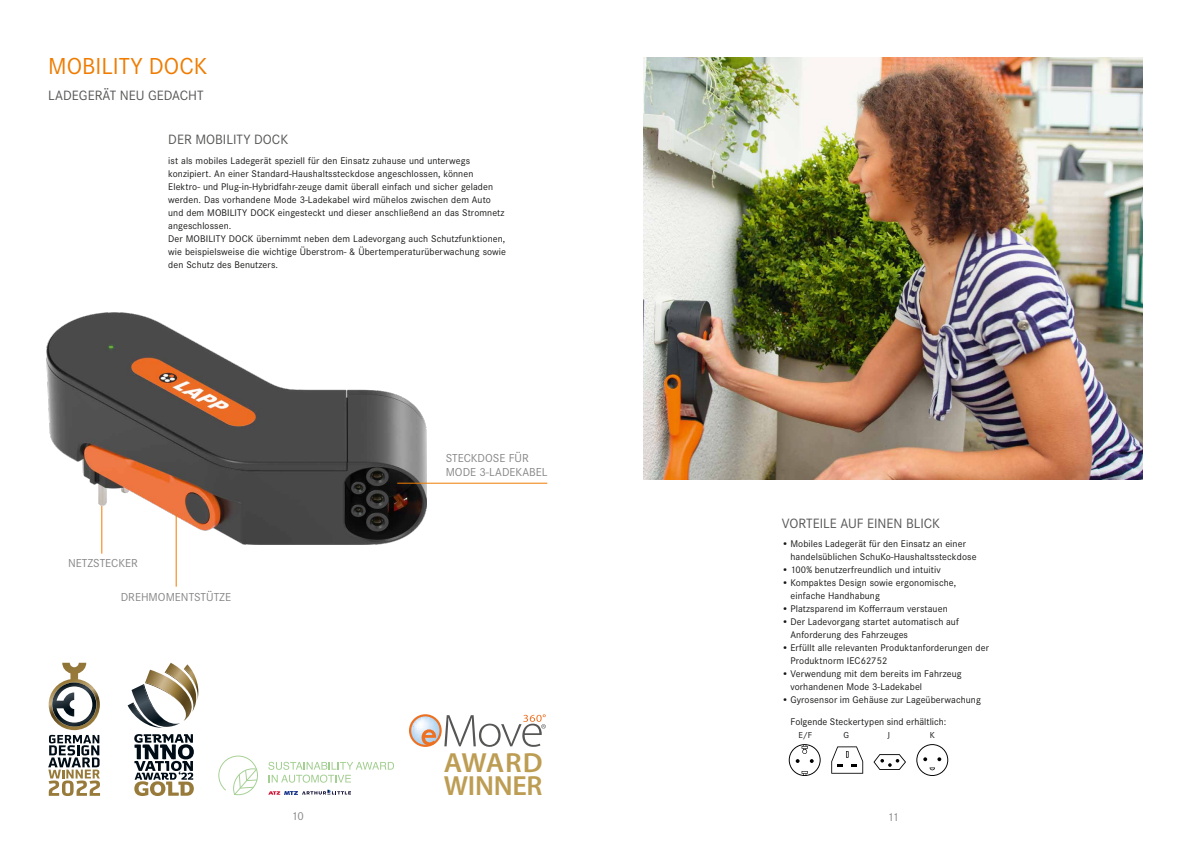
<style>
.page{position:relative;width:1191px;height:842px;background:#fff}
.page>*{position:absolute;margin:0;border:0;box-sizing:border-box;transform-origin:0 0}
.t1{font:600 27.8px/23px "Myriad Pro";letter-spacing:-.01em;color:#bd9d53;scale:1.05 1}
.t2{font:24px "Corporate STOT";color:#ef7c00}
.t3{font:14px "Corporate STOT";color:#565655}
.t4{font:12px/14px "Corporate STOT";color:#868786}
.t5{font:10px/13px "Corporate STOT";letter-spacing:.01em;color:#181716}
.t6{font:9px "Corporate STOT";color:#181716}
</style>
<div class="page">
<img style="left:643px;top:57px;width:499px;height:423px">
<img style="left:47px;top:312px;width:379px;height:232px">
<svg style="left:48px;top:663px;width:52px;height:133px"></svg>
<svg style="left:134px;top:734px;width:60px;height:62px"></svg>
<svg style="left:128px;top:663px;width:71px;height:65px"></svg>
<svg style="left:409px;top:714px;width:137px;height:33px"></svg>
<svg style="left:218px;top:755px;width:40px;height:40px"></svg>
<svg style="left:268px;top:762px;width:126px;height:21px"></svg>
<svg style="left:268px;top:791px;width:12px;height:4px"></svg>
<img style="left:284px;top:791px;width:14px;height:4px">
<svg style="left:302px;top:790px;width:49px;height:5px"></svg>
<svg style="left:788px;top:744px;width:32px;height:32px"></svg>
<svg style="left:831px;top:746px;width:32px;height:28px"></svg>
<svg style="left:873px;top:754px;width:33px;height:16px"></svg>
<svg style="left:916px;top:744px;width:32px;height:32px"></svg>
<hr style="left:176px;top:515px;width:1px;height:72px;background:#ef7c00">
<hr style="left:397px;top:483px;width:150px;height:1px;background:#ef7c00">
<hr style="left:102px;top:506px;width:1px;height:48px;background:#ef7c00">
<h2 class="t2" style="left:48px;top:52px;width:161px">MOBILITY DOCK</h2>
<h3 class="t3" style="left:48px;top:87px;width:157px">LADEGERÄT NEU GEDACHT</h3>
<h3 class="t3" style="left:168px;top:132px;width:121px">DER MOBILITY DOCK</h3>
<p class="t5" style="left:168px;top:154px;width:339px">ist als mobiles Ladegerät speziell für den Einsatz zuhause und unterwegs konzipiert. An einer Standard-Haushaltssteckdose angeschlossen, können Elektro- und Plug-in-Hybridfahr-zeuge damit überall einfach und sicher geladen werden. Das vorhandene Mode 3-Ladekabel wird mühelos zwischen dem Auto und dem MOBILITY DOCK eingesteckt und dieser anschließend an das Stromnetz angeschlossen.<br>Der MOBILITY DOCK übernimmt neben dem Ladevorgang auch Schutzfunktionen, wie beispielsweise die wichtige Überstrom- &amp; Übertemperaturüberwachung sowie den Schutz des Benutzers.</p>
<p class="t4" style="left:68px;top:556px;width:71px">NETZSTECKER</p>
<p class="t4" style="left:121px;top:590px;width:112px">DREHMOMENTSTÜTZE</p>
<p class="t4" style="left:446px;top:451px;width:103px">STECKDOSE FÜR<br>MODE 3-LADEKABEL</p>
<h1 class="t1" style="left:444px;top:750px;width:96px">AWARD<br>WINNER</h1>
<h3 class="t3" style="left:782px;top:515px;width:160px">VORTEILE AUF EINEN BLICK</h3>
<p class="t5" style="left:790px;top:537px;width:188px;text-indent:-8px">• Mobiles Ladegerät für den Einsatz an einer handelsüblichen SchuKo-Haushaltssteckdose</p>
<p class="t5" style="left:782px;top:563px;width:160px">• 100% benutzerfreundlich und intuitiv</p>
<p class="t5" style="left:790px;top:576px;width:167px;text-indent:-8px">• Kompaktes Design sowie ergonomische, einfache Handhabung</p>
<p class="t5" style="left:782px;top:602px;width:167px">• Platzsparend im Kofferraum verstauen</p>
<p class="t5" style="left:790px;top:615px;width:170px;text-indent:-8px">• Der Ladevorgang startet automatisch auf<br>Anforderung des Fahrzeuges</p>
<p class="t5" style="left:790px;top:641px;width:200px;text-indent:-8px">• Erfüllt alle relevanten Produktanforderungen der<br>Produktnorm IEC62752</p>
<p class="t5" style="left:790px;top:667px;width:173px;text-indent:-8px">• Verwendung mit dem bereits im Fahrzeug vorhandenen Mode 3-Ladekabel</p>
<p class="t5" style="left:782px;top:693px;width:200px">• Gyrosensor im Gehäuse zur Lageüberwachung</p>
<p class="t5" style="left:790px;top:715px;width:157px">Folgende Steckertypen sind erhältlich:</p>
<p class="t6" style="left:798px;top:730px;width:15px">E/F</p>
<p class="t6" style="left:843px;top:730px;width:7px">G</p>
<p class="t6" style="left:887px;top:730px;width:4px">J</p>
<p class="t6" style="left:930px;top:730px;width:7px">K</p>
<p class="t4" style="left:291px;top:809px;width:14px">10</p>
<p class="t4" style="left:887px;top:810px;width:13px">11</p>
</div>
